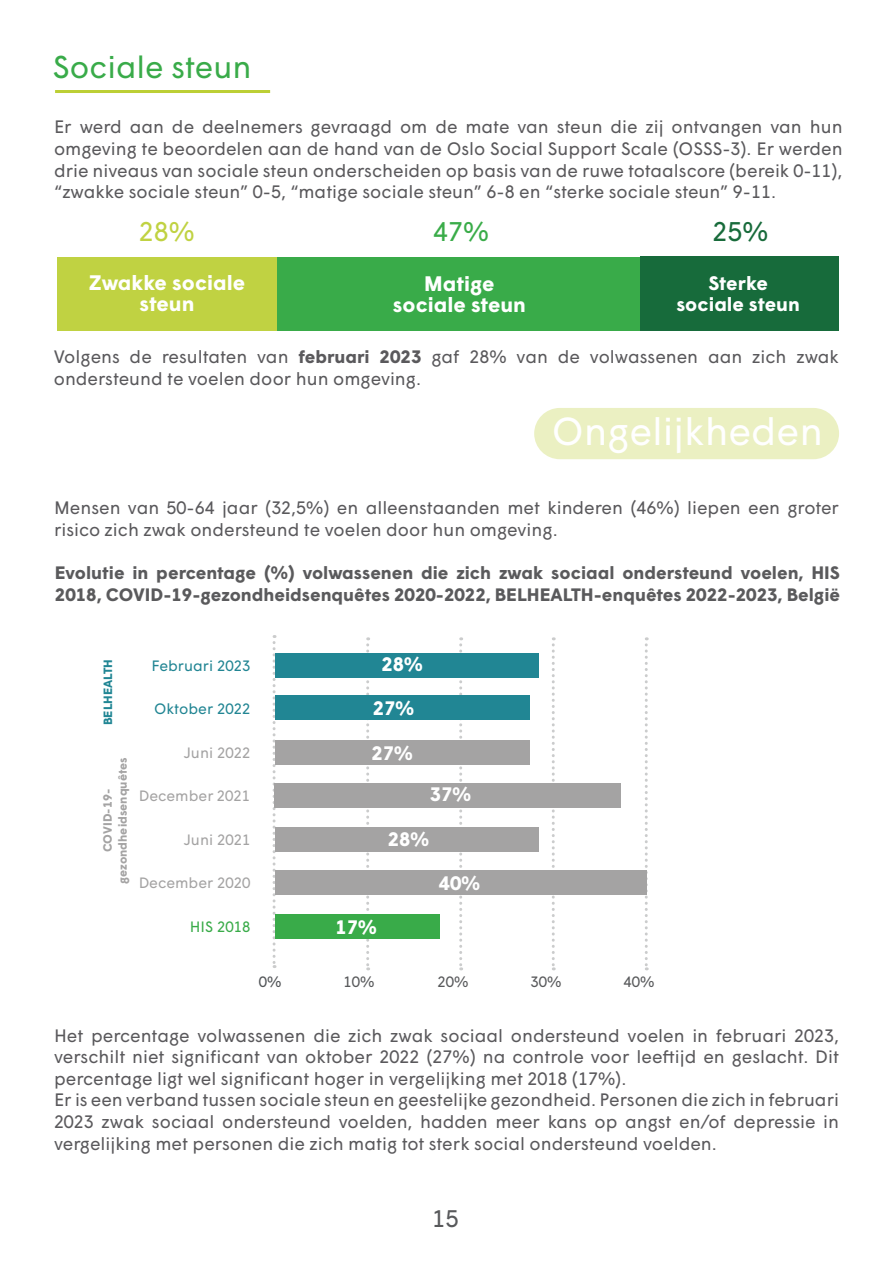
<style>
.page{position:relative;width:893px;height:1263px;background:#fff}
.page>*{position:absolute;margin:0;border:0;box-sizing:border-box;transform-origin:0 0}
.t1{font:39px "Wigrum";color:#fff}
.t2{font:31.5px "Wigrum";color:#39ab49}
.t3{font:27px "Wigrum";color:#c0d242}
.t4{font:27px "Wigrum";color:#3aac49}
.t5{font:27px "Wigrum";color:#186b3b}
.t6{font:24px "Wigrum";color:#58595b}
.t7{font:700 21px "Wigrum";color:#fff}
.t8{font:700 19.5px "Wigrum";color:#fff}
.t9{font:18px/21.6px "Wigrum";color:#5a595c;text-align:justify}
.t10{font:700 18px/21.6px "Wigrum";color:#5a5a5c}
.t11{font:15px "Wigrum";color:#a4a3a3}
.t12{font:15px "Wigrum";color:#218593}
.t13{font:15px "Wigrum";color:#58595b}
.t14{font:15px "Wigrum";color:#39ab49}
.t15{font:15px "Wigrum";color:#515457}
.t16{font:700 12px "Wigrum";color:#a4a3a3}
.t17{font:700 12px "Wigrum";color:#218694}
.s1{font-weight:700}
</style>
<div class="page">
<hr style="left:55px;top:90px;width:215px;height:3px;background:#bccf35">
<div style="left:58px;top:257px;width:219px;height:74px;background:#c0d242"></div>
<div style="left:277px;top:257px;width:366px;height:74px;background:#39ab49"></div>
<div style="left:640px;top:257px;width:198px;height:74px;background:#176b3b"></div>
<svg style="left:273px;top:635px;width:3px;height:333px"></svg>
<svg style="left:366px;top:637px;width:3px;height:333px"></svg>
<svg style="left:459px;top:637px;width:3px;height:333px"></svg>
<svg style="left:552px;top:637px;width:3px;height:333px"></svg>
<svg style="left:645px;top:637px;width:3px;height:333px"></svg>
<div style="left:275px;top:653px;width:263px;height:24px;background:#218694"></div>
<div style="left:275px;top:696px;width:254px;height:24px;background:#218694"></div>
<div style="left:275px;top:740px;width:254px;height:24px;background:#a4a3a3"></div>
<div style="left:275px;top:783px;width:346px;height:24px;background:#a4a3a3"></div>
<div style="left:275px;top:827px;width:263px;height:25px;background:#a4a3a3"></div>
<div style="left:275px;top:870px;width:371px;height:25px;background:#a4a3a3"></div>
<div style="left:275px;top:914px;width:164px;height:25px;background:#39ab49"></div>
<div style="left:534px;top:408px;width:305px;height:51px;background:#ebf0c2;border-radius:26px"></div>
<h2 class="t2" style="left:53px;top:43px;width:200px">Sociale steun</h2>
<p class="t9" style="left:54px;top:115px;width:790px">Er werd aan de deelnemers gevraagd om de mate van steun die zij ontvangen van hun omgeving te beoordelen aan de hand van de Oslo Social Support Scale (OSSS-3). Er werden drie niveaus van sociale steun onderscheiden op basis van de ruwe totaalscore (bereik 0-11), “zwakke sociale steun” 0-5, “matige sociale steun” 6-8 en “sterke sociale steun” 9-11.</p>
<p class="t3" style="left:139px;top:211px;width:57px">28%</p>
<p class="t4" style="left:433px;top:211px;width:57px">47%</p>
<p class="t5" style="left:712px;top:211px;width:57px">25%</p>
<p class="t7" style="left:89px;top:267px;width:158px">Zwakke sociale</p>
<p class="t7" style="left:139px;top:288px;width:56px">steun</p>
<p class="t7" style="left:424px;top:267px;width:72px">Matige</p>
<p class="t7" style="left:393px;top:288px;width:134px">sociale steun</p>
<p class="t8" style="left:708px;top:268px;width:61px">Sterke</p>
<p class="t8" style="left:676px;top:289px;width:125px">sociale steun</p>
<p class="t9" style="left:54px;top:345px;width:787px">Volgens de resultaten van <span class="s1">februari 2023</span> gaf 28% van de volwassenen aan zich zwak ondersteund te voelen door hun omgeving.</p>
<p class="t1" style="left:552px;top:402px;width:273px">Ongelijkheden</p>
<p class="t9" style="left:54px;top:495px;width:787px">Mensen van 50-64 jaar (32,5%) en alleenstaanden met kinderen (46%) liepen een groter risico zich zwak ondersteund te voelen door hun omgeving.</p>
<p class="t10" style="left:55px;top:560px;width:787px">Evolutie in percentage (%) volwassenen die zich zwak sociaal ondersteund voelen, HIS<br>2018, COVID-19-gezondheidsenquêtes 2020-2022, BELHEALTH-enquêtes 2022-2023, België</p>
<p class="t17" style="left:99px;top:725px;width:67px;rotate:-90deg">BELHEALTH</p>
<p class="t16" style="left:113px;top:884px;width:128px;rotate:-90deg">gezondheidsenquêtes</p>
<p class="t16" style="left:98px;top:852px;width:65px;rotate:-90deg">COVID-19-</p>
<p class="t12" style="left:151px;top:654px;width:100px">Februari 2023</p>
<p class="t12" style="left:154px;top:697px;width:98px">Oktober 2022</p>
<p class="t11" style="left:184px;top:741px;width:68px">Juni 2022</p>
<p class="t11" style="left:139px;top:784px;width:113px">December 2021</p>
<p class="t11" style="left:184px;top:828px;width:68px">Juni 2021</p>
<p class="t11" style="left:139px;top:871px;width:113px">December 2020</p>
<p class="t14" style="left:190px;top:915px;width:62px">HIS 2018</p>
<p class="t8" style="left:381px;top:649px;width:43px">28%</p>
<p class="t8" style="left:373px;top:693px;width:43px">27%</p>
<p class="t8" style="left:371px;top:738px;width:43px">27%</p>
<p class="t8" style="left:430px;top:780px;width:43px">37%</p>
<p class="t8" style="left:335px;top:912px;width:43px">17%</p>
<p class="t8" style="left:388px;top:825px;width:43px">28%</p>
<p class="t8" style="left:439px;top:868px;width:43px">40%</p>
<p class="t15" style="left:259px;top:971px;width:24px">0%</p>
<p class="t13" style="left:344px;top:971px;width:33px">10%</p>
<p class="t13" style="left:437px;top:970px;width:33px">20%</p>
<p class="t13" style="left:530px;top:970px;width:33px">30%</p>
<p class="t13" style="left:623px;top:970px;width:33px">40%</p>
<p class="t9" style="left:54px;top:1023px;width:787px">Het percentage volwassenen die zich zwak sociaal ondersteund voelen in februari 2023, verschilt niet significant van oktober 2022 (27%) na controle voor leeftijd en geslacht. Dit percentage ligt wel significant hoger in vergelijking met 2018 (17%).</p>
<p class="t9" style="left:54px;top:1088px;width:786px">Er is een verband tussen sociale steun en geestelijke gezondheid. Personen die zich in februari 2023 zwak sociaal ondersteund voelden, hadden meer kans op angst en/of depressie in vergelijking met personen die zich matig tot sterk social ondersteund voelden.</p>
<p class="t6" style="left:432px;top:1200px;width:28px">15</p>
</div>
